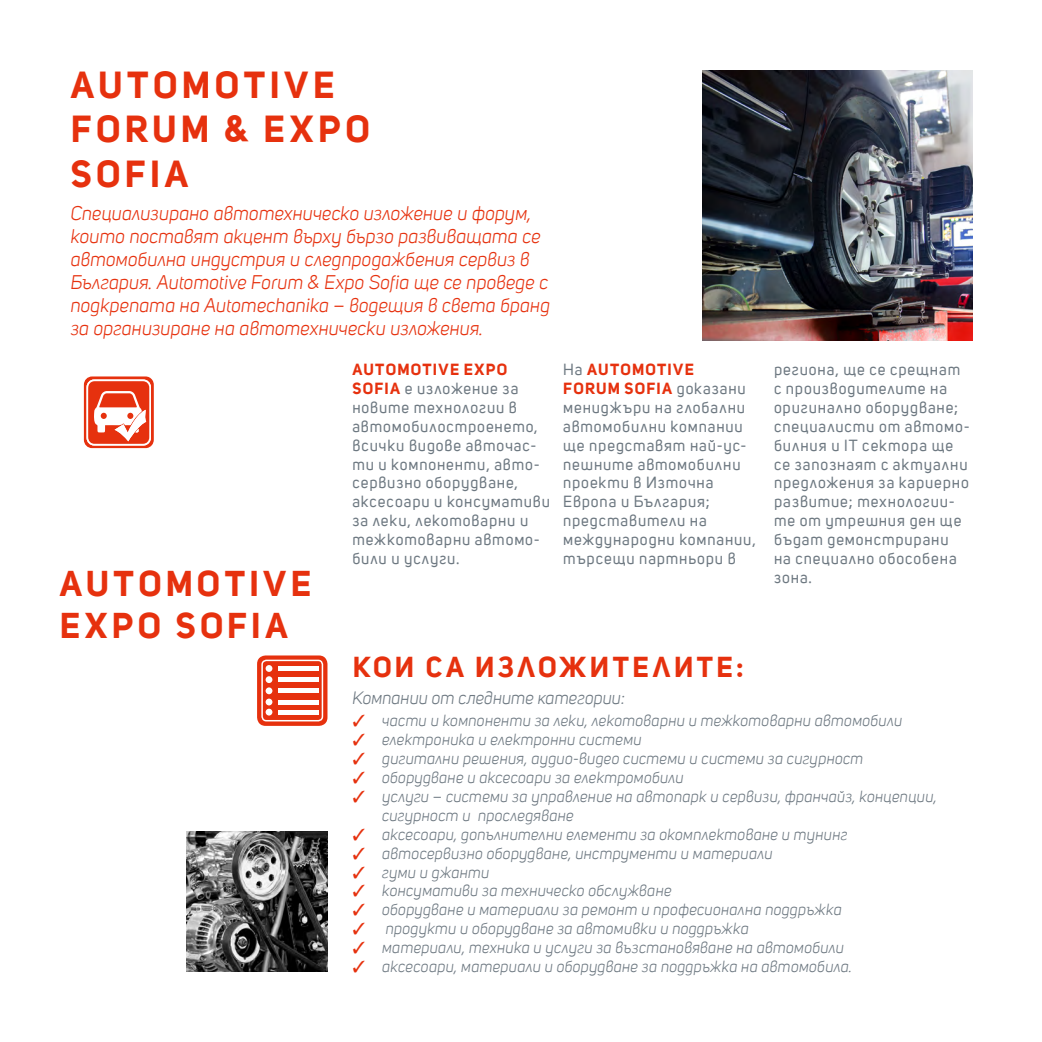
<style>
.page{position:relative;width:1042px;height:1042px;background:#fff}
.page>*{position:absolute;margin:0;border:0;box-sizing:border-box;transform-origin:0 0}
.Headline{font:700 36.75px/44.1px "Uni Sans";letter-spacing:.125em;color:#e6310e}
.Headline-2{font:700 35px "Uni Sans";letter-spacing:.125em;color:#e6310e}
.Headline-3{font:700 28.18px "Uni Sans";letter-spacing:.125em;color:#e6310e}
.Body_text_BG{font:italic 19.25px/23.1px "Uni Sans";letter-spacing:.005em;color:#e6310e}
.t1{font:italic 17.5px "Uni Sans";color:#6d7881}
.Stressed_Text___Bull{font:italic 15.75px/18.9px "Uni Sans";letter-spacing:.015em;color:#6d7881}
.Body_text_BG-2{font:15.75px/18.9px "Uni Sans";letter-spacing:.055em;color:#6d7881}
.s1{font-weight:700;color:#e6310e}
.s2{color:#e6310e}
</style>
<div class="page">
<img style="left:703px;top:71px;width:269px;height:269px">
<img style="left:187px;top:831px;width:140px;height:141px">
<div style="left:257px;top:655px;width:70px;height:71px;background:#e6310e;border-radius:9px"></div>
<div style="left:266px;top:665px;width:6px;height:7px;background:#fff;border-radius:50%"></div>
<div style="left:266px;top:676px;width:6px;height:7px;background:#fff;border-radius:50%"></div>
<div style="left:266px;top:687px;width:6px;height:7px;background:#fff;border-radius:50%"></div>
<div style="left:266px;top:698px;width:6px;height:7px;background:#fff;border-radius:50%"></div>
<svg style="left:266px;top:709px;width:6px;height:6px"></svg>
<div style="left:278px;top:666px;width:41px;height:5px;background:#fff"></div>
<div style="left:278px;top:677px;width:41px;height:5px;background:#fff"></div>
<div style="left:278px;top:688px;width:41px;height:5px;background:#fff"></div>
<hr style="left:278px;top:700px;width:41px;height:4px;background:#fff">
<hr style="left:278px;top:710px;width:41px;height:4px;background:#fff">
<div style="left:261px;top:659px;width:62px;height:62px;border:2px solid #fff;border-radius:4px"></div>
<svg style="left:83px;top:376px;width:71px;height:73px"></svg>
<p class="Headline" style="left:71px;top:63px;width:265px">AUTOMOTIVE</p>
<p class="Headline" style="left:71px;top:107px;width:301px">FORUM &amp; EXPO<br>SOFIA</p>
<p class="Body_text_BG" style="left:71px;top:202px;width:481px">Специализирано автотехническо изложение и форум, които поставят акцент върху бързо развиващата се автомобилна индустрия и следпродажбения сервиз в България. Automotive Forum &amp; Expo Sofia ще се проведе с подкрепата на Automechanika – водещия в света бранд за организиране на автотехнически изложения.</p>
<p class="Body_text_BG-2" style="left:352px;top:360px;width:199px"><span class="s1">AUTOMOTIVE EXPO<br>SOFIA</span> е изложение за новите технологии в автомобилостроенето, всички видове авточас&shy;ти и компоненти, авто&shy;сервизно оборудване, аксесоари и консумативи за леки, лекотоварни и тежкотоварни автомо&shy;били и услуги.</p>
<p class="Headline-2" style="left:60px;top:561px;width:253px">AUTOMOTIVE</p>
<p class="Headline-2" style="left:60px;top:603px;width:229px">EXPO SOFIA</p>
<p class="Body_text_BG-2" style="left:563px;top:360px;width:194px">На <span class="s1">AUTOMOTIVE<br>FORUM SOFIA</span> доказани мениджъри на глобални автомобилни компании ще представят най-ус&shy;пешните автомобилни проекти в Източна<br>Европа и България; представители на международни компании, търсещи партньори в</p>
<p class="Body_text_BG-2" style="left:774px;top:360px;width:197px">региона, ще се срещнат с производителите на оригинално оборудване; специалисти от автомо&shy;билния и IT сектора ще се запознаят с актуални предложения за кариерно развитие; технологии&shy;те от утрешния ден ще бъдат демонстрирани<br>на специално обособена зона.</p>
<p class="Headline-3" style="left:353px;top:649px;width:392px">КОИ СА ИЗЛОЖИТЕЛИТЕ:</p>
<p class="t1" style="left:352px;top:688px;width:274px">Компании от следните категории:</p>
<p class="Stressed_Text___Bull" style="left:352px;top:711px;width:551px"><span class="s2">✓</span> части и компоненти за леки, лекотоварни и тежкотоварни автомобили</p>
<p class="Stressed_Text___Bull" style="left:352px;top:730px;width:291px"><span class="s2">✓</span> електроника и електронни системи</p>
<p class="Stressed_Text___Bull" style="left:352px;top:749px;width:512px"><span class="s2">✓</span> дигитални решения, аудио-видео системи и системи за сигурност</p>
<p class="Stressed_Text___Bull" style="left:352px;top:768px;width:333px"><span class="s2">✓</span> оборудване и аксесоари за електромобили</p>
<p class="Stressed_Text___Bull" style="left:382px;top:787px;width:556px;text-indent:-30px"><span class="s2">✓</span> услуги – системи за управление на автопарк и сервизи, франчайз, концепции, сигурност и проследяване</p>
<p class="Stressed_Text___Bull" style="left:352px;top:825px;width:497px"><span class="s2">✓</span> аксесоари, допълнителни елементи за окомплектоване и тунинг</p>
<p class="Stressed_Text___Bull" style="left:352px;top:844px;width:422px"><span class="s2">✓</span> автосервизно оборудване, инструменти и материали</p>
<p class="Stressed_Text___Bull" style="left:352px;top:863px;width:139px"><span class="s2">✓</span> гуми и джанти</p>
<p class="Stressed_Text___Bull" style="left:352px;top:881px;width:321px"><span class="s2">✓</span> консумативи за техническо обслужване</p>
<p class="Stressed_Text___Bull" style="left:352px;top:900px;width:491px"><span class="s2">✓</span> оборудване и материали за ремонт и професионална поддръжка</p>
<p class="Stressed_Text___Bull" style="left:352px;top:919px;width:398px"><span class="s2">✓</span> продукти и оборудване за автомивки и поддръжка</p>
<p class="Stressed_Text___Bull" style="left:352px;top:938px;width:493px"><span class="s2">✓</span> материали, техника и услуги за възстановяване на автомобили</p>
<p class="Stressed_Text___Bull" style="left:352px;top:957px;width:501px"><span class="s2">✓</span> аксесоари, материали и оборудване за поддръжка на автомобила.</p>
</div>
